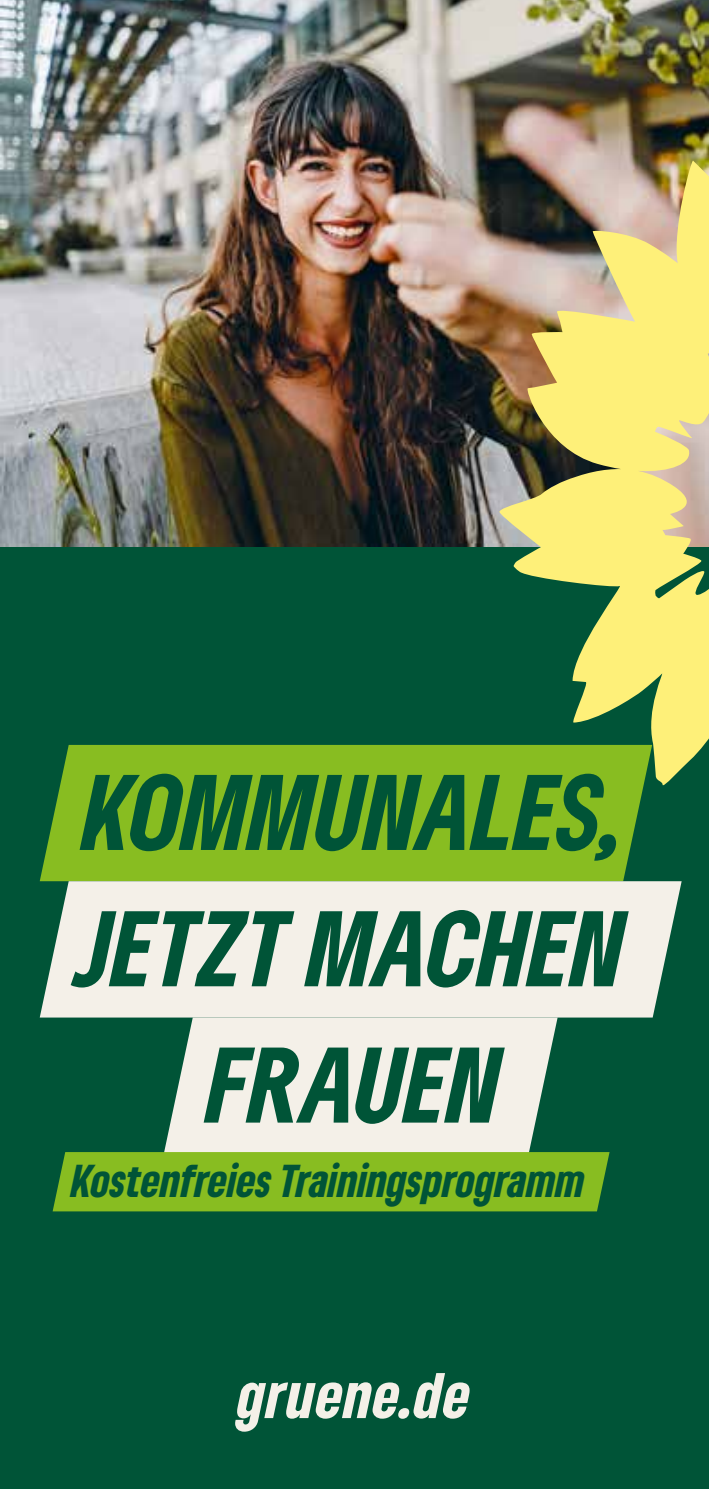
<style>
.page{position:relative;width:709px;height:1489px;background:#fff}
.page>*{position:absolute;margin:0;border:0;box-sizing:border-box;transform-origin:0 0}
.t1{font:italic 900 condensed 100px/136.2px "Gruene Type";color:#005437}
.t2{font:italic 900 condensed 60px "Gruene Type";letter-spacing:.02em;color:#f4f0e8}
.t3{font:italic 900 condensed 43px "Gruene Type";color:#005437}
</style>
<div class="page">
<div style="left:0;top:0;width:14px;height:1488px;background:#005437"></div>
<div style="left:14px;top:0;width:695px;height:1488px;background:#005437"></div>
<img style="left:0;top:0;width:709px;height:546px">
<svg style="left:499px;top:137px;width:210px;height:649px;fill:#fef079"></svg>
<svg style="left:164px;top:1017px;width:393px;height:134px;background:#e2e4db"></svg>
<div style="left:40px;top:745px;width:612px;height:136px;background:#88bd21"></div>
<div style="left:40px;top:881px;width:641px;height:136px;background:#f4f0e8"></div>
<div style="left:53px;top:1151px;width:556px;height:60px;background:#88bd21"></div>
<h1 class="t1" style="left:78px;top:741px;width:548px">KOMMUNALES,<br>JETZT MACHEN</h1>
<h1 class="t1" style="left:207px;top:1013px;width:295px">FRAUEN</h1>
<p class="t3" style="left:72px;top:1152px;width:515px">Kostenfreies Trainingsprogramm</p>
<h2 class="t2" style="left:238px;top:1355px;width:234px">gruene.de</h2>
</div>
